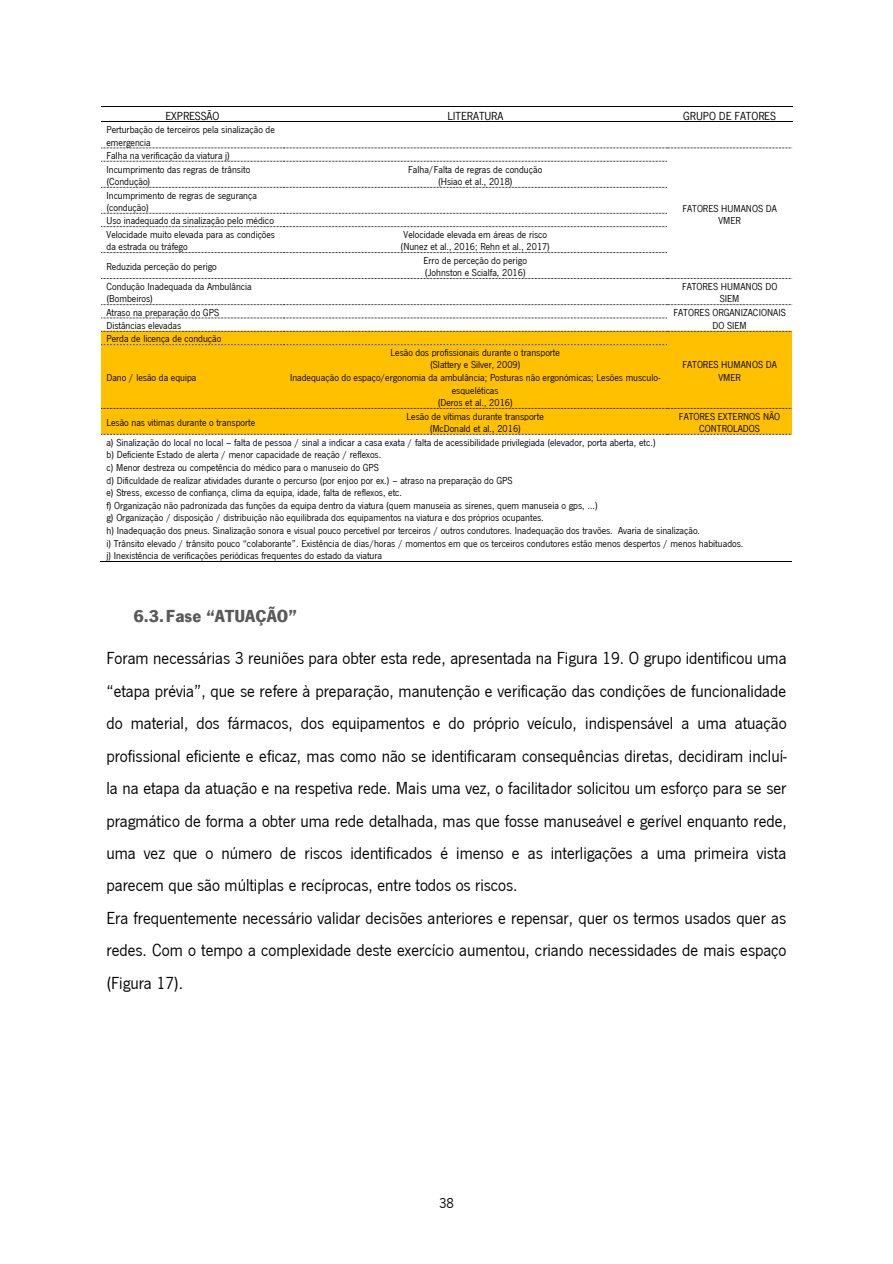
<style>
.page{position:relative;width:893px;height:1264px;background:#fff}
.page>*{position:absolute;margin:0;border:0;box-sizing:border-box;transform-origin:0 0}
.t1{font:18px/32.4px "News Got T";color:#000;text-align:justify}
.t2{font:700 18px "News Got T";color:#595959}
.t3{font:15px "News Got T";color:#000}
.t4{font:12px "News Got T";color:#000}
.t5{font:10.5px/12.6px "News Got T";color:#000}
</style>
<div class="page">
<hr style="left:101px;top:106px;width:182px;height:1px;background:#000">
<hr style="left:284px;top:106px;width:383px;height:1px;background:#000">
<hr style="left:668px;top:106px;width:124px;height:1px;background:#000">
<hr style="left:101px;top:122px;width:182px;height:1px;background:#000">
<hr style="left:284px;top:122px;width:383px;height:1px;background:#000">
<hr style="left:668px;top:122px;width:124px;height:1px;background:#000">
<svg style="left:101px;top:147px;width:691px;height:1px"></svg>
<svg style="left:101px;top:161px;width:566px;height:1px"></svg>
<svg style="left:101px;top:187px;width:566px;height:1px"></svg>
<svg style="left:101px;top:213px;width:566px;height:1px"></svg>
<svg style="left:101px;top:226px;width:566px;height:1px"></svg>
<svg style="left:101px;top:252px;width:566px;height:1px"></svg>
<svg style="left:101px;top:278px;width:691px;height:1px"></svg>
<svg style="left:101px;top:304px;width:691px;height:1px"></svg>
<svg style="left:101px;top:317px;width:566px;height:1px"></svg>
<div style="left:101px;top:331px;width:182px;height:13px;background:#ffc000"></div>
<div style="left:283px;top:331px;width:384px;height:13px;background:#ffc000"></div>
<div style="left:667px;top:331px;width:125px;height:77px;background:#ffc000"></div>
<svg style="left:101px;top:331px;width:691px;height:1px"></svg>
<div style="left:101px;top:345px;width:182px;height:63px;background:#ffc000"></div>
<div style="left:283px;top:345px;width:384px;height:63px;background:#ffc000"></div>
<svg style="left:101px;top:344px;width:566px;height:1px"></svg>
<div style="left:101px;top:408px;width:182px;height:26px;background:#ffc000"></div>
<div style="left:283px;top:408px;width:384px;height:26px;background:#ffc000"></div>
<div style="left:667px;top:408px;width:125px;height:26px;background:#ffc000"></div>
<svg style="left:101px;top:408px;width:691px;height:1px"></svg>
<svg style="left:101px;top:434px;width:691px;height:1px"></svg>
<hr style="left:100px;top:561px;width:692px;height:1px;background:#000">
<p class="t4" style="left:165px;top:107px;width:56px">EXPRESSÃO</p>
<p class="t4" style="left:447px;top:107px;width:57px">LITERATURA</p>
<p class="t4" style="left:683px;top:107px;width:94px">GRUPO DE FATORES</p>
<p class="t5" style="left:106px;top:122px;width:170px">Perturbação de terceiros pela sinalização de emergencia</p>
<p class="t5" style="left:106px;top:148px;width:125px">Falha na verificação da viatura j)</p>
<p class="t5" style="left:106px;top:162px;width:145px">Incumprimento das regras de trânsito (Condução)</p>
<p class="t5" style="left:408px;top:162px;width:136px;text-align:center">Falha/Falta de regras de condução (Hsiao et al., 2018)</p>
<p class="t5" style="left:106px;top:188px;width:152px">Incumprimento de regras de segurança (condução)</p>
<p class="t5" style="left:106px;top:214px;width:169px">Uso inadequado da sinalização pelo médico</p>
<p class="t5" style="left:106px;top:227px;width:170px">Velocidade muito elevada para as condições da estrada ou tráfego</p>
<p class="t5" style="left:400px;top:227px;width:151px">Velocidade elevada em áreas de risco (Nunez et al., 2016; Rehn et al., 2017)</p>
<p class="t5" style="left:106px;top:259px;width:112px">Reduzida perceção do perigo</p>
<p class="t5" style="left:423px;top:253px;width:105px">Erro de perceção do perigo (Johnston e Scialfa, 2016)</p>
<p class="t5" style="left:106px;top:279px;width:147px">Condução Inadequada da Ambulância (Bombeiros)</p>
<p class="t5" style="left:682px;top:279px;width:97px;text-align:center">FATORES HUMANOS DO<br>SIEM</p>
<p class="t5" style="left:106px;top:305px;width:114px">Atraso na preparação do GPS</p>
<p class="t5" style="left:673px;top:305px;width:114px">FATORES ORGANIZACIONAIS</p>
<p class="t5" style="left:106px;top:318px;width:76px">Distâncias elevadas</p>
<p class="t5" style="left:712px;top:318px;width:36px">DO SIEM</p>
<p class="t5" style="left:106px;top:332px;width:116px">Perda de licença de condução</p>
<p class="t5" style="left:682px;top:357px;width:96px">FATORES HUMANOS DA</p>
<p class="t5" style="left:106px;top:370px;width:91px">Dano / lesão da equipa</p>
<p class="t5" style="left:718px;top:370px;width:24px">VMER</p>
<p class="t5" style="left:682px;top:201px;width:96px;text-align:center">FATORES HUMANOS DA<br>VMER</p>
<p class="t5" style="left:290px;top:345px;width:372px;text-align:center">Lesão dos profissionais durante o transporte<br>(Slattery e Silver, 2009)<br>Inadequação do espaço/ergonomia da ambulância; Posturas não ergonómicas; Lesões musculo&shy;esqueléticas<br>(Deros et al., 2016)</p>
<p class="t5" style="left:106px;top:415px;width:150px">Lesão nas vitimas durante o transporte</p>
<p class="t5" style="left:406px;top:409px;width:139px;text-align:center">Lesão de vítimas durante transporte (McDonald et al., 2016)</p>
<p class="t5" style="left:679px;top:409px;width:103px;text-align:center">FATORES EXTERNOS NÃO<br>CONTROLADOS</p>
<p class="t5" style="left:106px;top:435px;width:638px">a) Sinalização do local no local – falta de pessoa / sinal a indicar a casa exata / falta de acessibilidade privilegiada (elevador, porta aberta, etc.)<br>b) Deficiente Estado de alerta / menor capacidade de reação / reflexos.<br>c) Menor destreza ou competência do médico para o manuseio do GPS<br>d) Dificuldade de realizar atividades durante o percurso (por enjoo por ex.) – atraso na preparação do GPS<br>e) Stress, excesso de confiança, clima da equipa, idade, falta de reflexos, etc.<br>f) Organização não padronizada das funções da equipa dentro da viatura (quem manuseia as sirenes, quem manuseia o gps, …)<br>g) Organização / disposição / distribuição não equilibrada dos equipamentos na viatura e dos próprios ocupantes.<br>h) Inadequação dos pneus. Sinalização sonora e visual pouco percetível por terceiros / outros condutores. Inadequação dos travões. Avaria de sinalização.<br>i) Trânsito elevado / trânsito pouco “colaborante”. Existência de dias/horas / momentos em que os terceiros condutores estão menos despertos / menos habituados. j) Inexistência de verificações periódicas frequentes do estado da viatura</p>
<h2 class="t2" style="left:133px;top:604px;width:165px">6.3.Fase “ATUAÇÃO”</h2>
<p class="t1" style="left:106px;top:640px;width:682px">Foram necessárias 3 reuniões para obter esta rede, apresentada na Figura 19. O grupo identificou uma “etapa prévia”, que se refere à preparação, manutenção e verificação das condições de funcionalidade do material, dos fármacos, dos equipamentos e do próprio veículo, indispensável a uma atuação profissional eficiente e eficaz, mas como não se identificaram consequências diretas, decidiram incluí&shy;la na etapa da atuação e na respetiva rede. Mais uma vez, o facilitador solicitou um esforço para se ser pragmático de forma a obter uma rede detalhada, mas que fosse manuseável e gerível enquanto rede, uma vez que o número de riscos identificados é imenso e as interligações a uma primeira vista parecem que são múltiplas e recíprocas, entre todos os riscos.</p>
<p class="t1" style="left:106px;top:900px;width:681px">Era frequentemente necessário validar decisões anteriores e repensar, quer os termos usados quer as redes. Com o tempo a complexidade deste exercício aumentou, criando necessidades de mais espaço (Figura 17).</p>
<h2 class="t3" style="left:439px;top:1192px;width:16px">38</h2>
</div>
